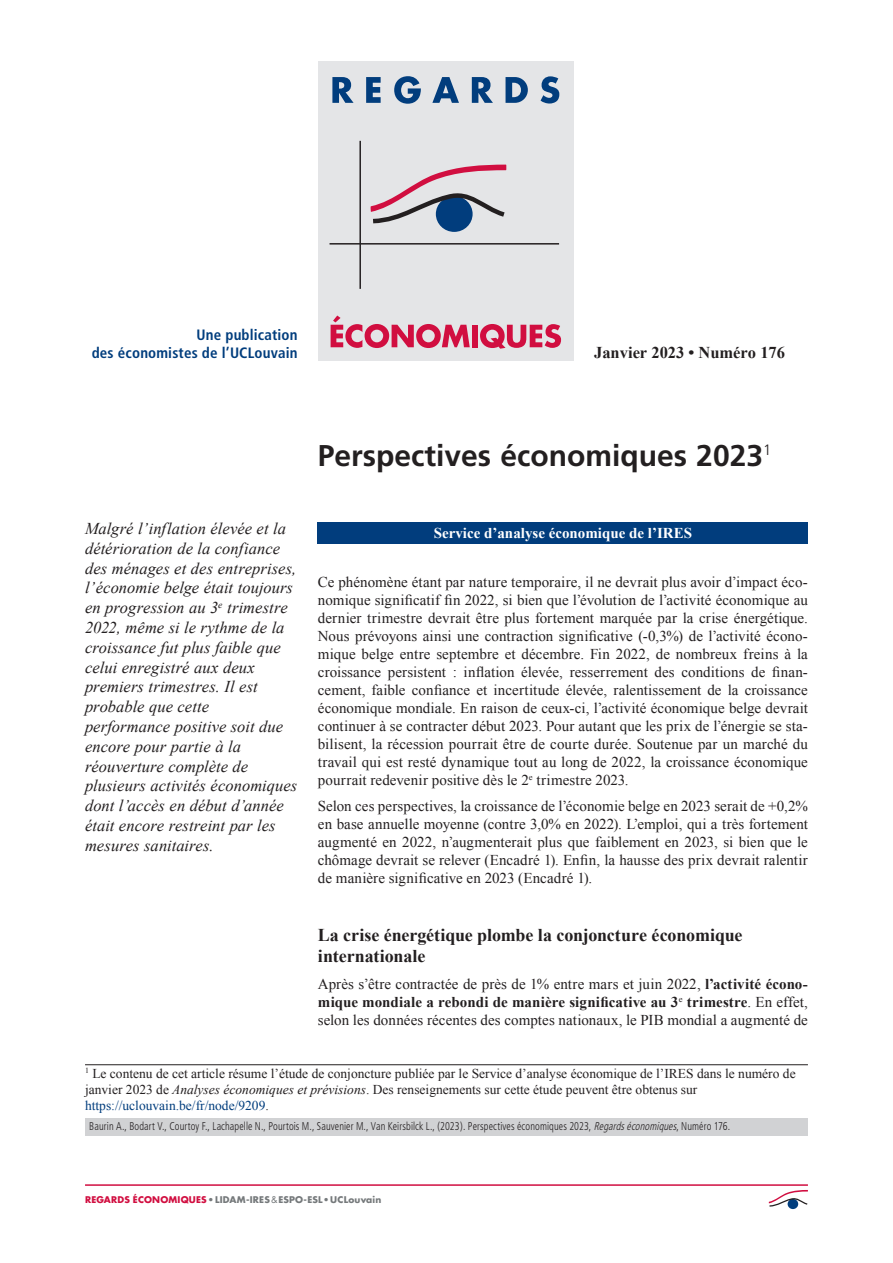
<style>
.page{position:relative;width:893px;height:1263px;background:#fff}
.page>*{position:absolute;margin:0;border:0;box-sizing:border-box;transform-origin:0 0}
.t1{font:700 30px "Frutiger";color:#231f20}
.t2{font:700 18px/21.6px "Times New Roman";letter-spacing:-.005em;color:#231f20}
.t3{font:italic 16.5px/19.8px "Times New Roman";letter-spacing:.005em;color:#231f20}
.t4{font:700 16.5px "Times New Roman";color:#231f20}
.t5{font:15px/18px "Times New Roman";letter-spacing:.005em;color:#231f20;text-align:justify}
.t6{font:700 condensed 15px/18px "Frutiger";letter-spacing:.01em;color:#013d7d;text-align:right}
.t7{font:700 15px "Times New Roman";color:#fff}
.t8{font:13.5px/16.2px "Times New Roman";color:#231f20}
.t9{font:300 condensed 11.25px "Frutiger";letter-spacing:.01em;color:#231f20;scale:.9 1}
.t10{font:700 9px "Futura";letter-spacing:.02em;color:#75797b}
.s1{font-weight:700}
.s2{font-style:italic}
.s3{color:#013d7d}
.s4{color:#d10e40}
.s5{font-weight:400}
</style>
<div class="page">
<div style="left:318px;top:61px;width:255px;height:300px;background:#e4e5e7"></div>
<svg style="left:331px;top:315px;width:139px;height:33px"></svg>
<div style="left:472px;top:325px;width:6px;height:22px;background:#d10e40"></div>
<svg style="left:480px;top:324px;width:81px;height:25px"></svg>
<svg style="left:332px;top:77px;width:22px;height:26px"></svg>
<svg style="left:366px;top:77px;width:15px;height:26px"></svg>
<svg style="left:394px;top:76px;width:27px;height:28px"></svg>
<svg style="left:432px;top:77px;width:27px;height:26px"></svg>
<svg style="left:472px;top:77px;width:21px;height:26px"></svg>
<svg style="left:506px;top:77px;width:22px;height:26px"></svg>
<svg style="left:541px;top:76px;width:18px;height:28px"></svg>
<div style="left:436px;top:196px;width:37px;height:36px;background:#013d7d;border-radius:50%"></div>
<svg style="left:370px;top:165px;width:137px;height:61px"></svg>
<hr style="left:359px;top:141px;width:2px;height:148px;background:#231f20">
<hr style="left:330px;top:243px;width:229px;height:2px;background:#231f20">
<hr style="left:85px;top:1064px;width:723px;height:1px;background:#231f20">
<div style="left:318px;top:523px;width:490px;height:21px;background:#013d7d"></div>
<div style="left:85px;top:1118px;width:723px;height:17px;background:#d1d2d4"></div>
<hr style="left:85px;top:1184px;width:723px;height:2px;background:#d10e40">
<svg style="left:788px;top:1199px;width:10px;height:10px"></svg>
<svg style="left:769px;top:1190px;width:39px;height:17px"></svg>
<p class="t6" style="left:92px;top:326px;width:207px">Une publication<br>des économistes de l’UCLouvain</p>
<p class="t4" style="left:594px;top:341px;width:192px">Janvier 2023 • Numéro 176</p>
<p class="t3" style="left:85px;top:518px;width:214px">Malgré l’inflation élevée et la détérioration de la confiance des ménages et des entreprises, l’économie belge était toujours en progression au 3<sup>e</sup> trimestre<br>2022, même si le rythme de la croissance fut plus faible que celui enregistré aux deux premiers trimestres. Il est probable que cette performance positive soit due encore pour partie à la réouverture complète de plusieurs activités économiques dont l’accès en début d’année était encore restreint par les mesures sanitaires.</p>
<h1 class="t1" style="left:318px;top:438px;width:455px">Perspectives économiques 2023<sup>1</sup></h1>
<p class="t7" style="left:434px;top:523px;width:260px">Service d’analyse économique de l’IRES</p>
<p class="t5" style="left:318px;top:572px;width:492px">Ce phénomène étant par nature temporaire, il ne devrait plus avoir d’impact éco&shy;nomique significatif fin 2022, si bien que l’évolution de l’activité économique au dernier trimestre devrait être plus fortement marquée par la crise énergétique.<br>Nous prévoyons ainsi une contraction significative (-0,3%) de l’activité écono&shy;mique belge entre septembre et décembre. Fin 2022, de nombreux freins à la croissance persistent : inflation élevée, resserrement des conditions de finan&shy;cement, faible confiance et incertitude élevée, ralentissement de la croissance économique mondiale. En raison de ceux-ci, l’activité économique belge devrait continuer à se contracter début 2023. Pour autant que les prix de l’énergie se sta&shy;bilisent, la récession pourrait être de courte durée. Soutenue par un marché du travail qui est resté dynamique tout au long de 2022, la croissance économique pourrait redevenir positive dès le 2<sup>e</sup> trimestre 2023.</p>
<p class="t5" style="left:318px;top:797px;width:492px">Selon ces perspectives, la croissance de l’économie belge en 2023 serait de +0,2% en base annuelle moyenne (contre 3,0% en 2022). L’emploi, qui a très fortement augmenté en 2022, n’augmenterait plus que faiblement en 2023, si bien que le chômage devrait se relever (Encadré 1). Enfin, la hausse des prix devrait ralentir de manière significative en 2023 (Encadré 1).</p>
<p class="t2" style="left:318px;top:923px;width:426px">La crise énergétique plombe la conjoncture économique internationale</p>
<p class="t5" style="left:318px;top:975px;width:492px">Après s’être contractée de près de 1% entre mars et juin 2022, <span class="s1">l’activité écono&shy;mique mondiale a rebondi de manière significative au 3</span><sup>e</sup> <span class="s1">trimestre</span>. En effet, selon les données récentes des comptes nationaux, le PIB mondial a augmenté de</p>
<p class="t8" style="left:85px;top:1065px;width:712px"><sup>1</sup> Le contenu de cet article résume l’étude de conjoncture publiée par le Service d’analyse économique de l’IRES dans le numéro de janvier 2023 de <span class="s2">Analyses économiques et prévisions</span>. Des renseignements sur cette étude peuvent être obtenus sur <span class="s3">https://uclouvain.be/fr/node/9209</span>.</p>
<p class="t9" style="left:89px;top:1119px;width:714px">Baurin A., Bodart V., Courtoy F., Lachapelle N., Pourtois M., Sauvenier M., Van Keirsbilck L., (2023). Perspectives économiques 2023, <span class="s2">Regardséconomiques</span>, Numéro 176.</p>
<p class="t10" style="left:85px;top:1193px;width:298px"><span class="s4">REGARDS ÉCONOMIQUES</span>•LIDAM-IRES<span class="s5">&amp;</span>ESPO-ESL•UCLouvain</p>
</div>
